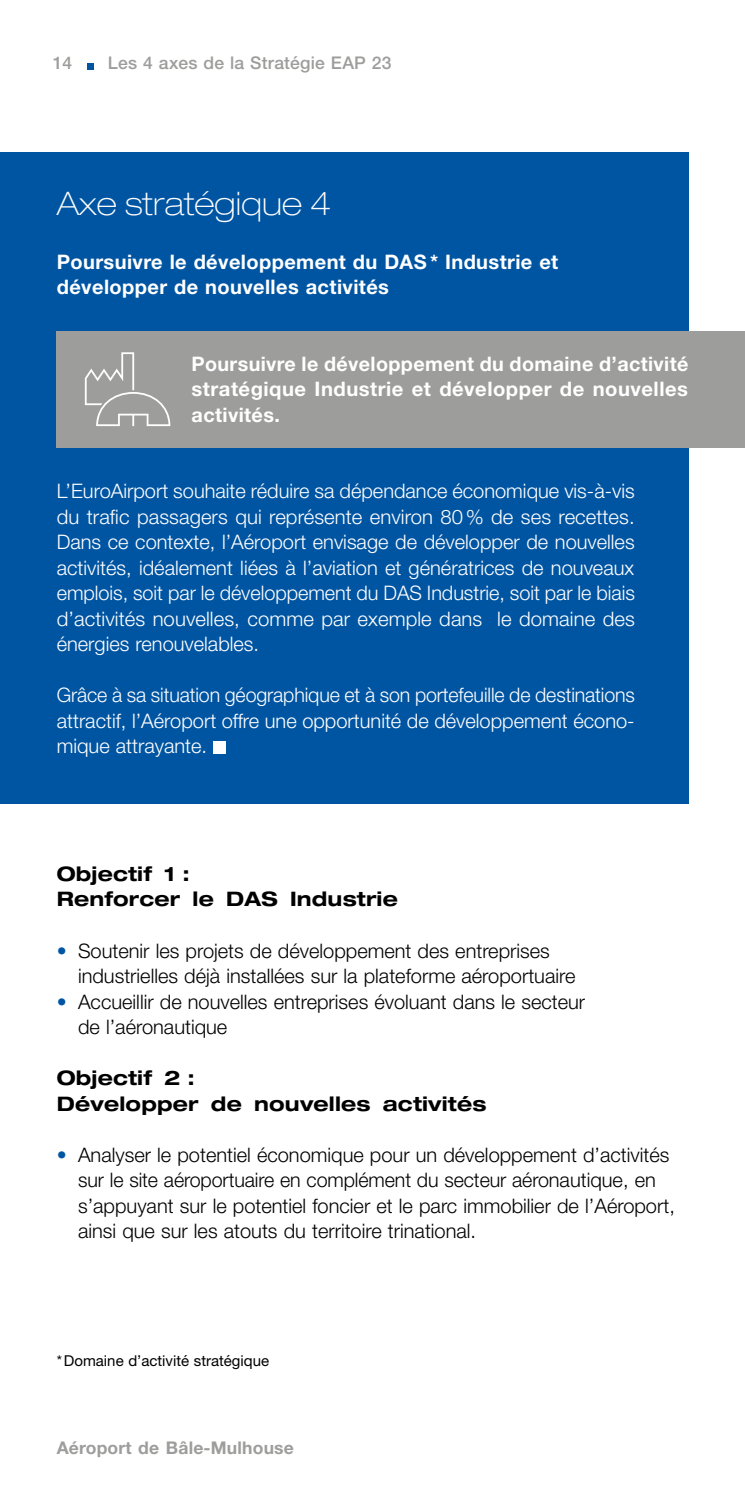
<style>
.page{position:relative;width:745px;height:1489px;background:#fff}
.page>*{position:absolute;margin:0;border:0;box-sizing:border-box;transform-origin:0 0}
.t1{font:100 expanded 32.5px "Helvetica Neue LT Std";letter-spacing:.005em;color:#fff}
.t2{font:300 20px/25.5px "Helvetica Neue LT Std";color:#fff;text-align:justify}
.t3{font:300 20px/25.5px "Helvetica Neue LT Std";color:#000}
.t4{font:700 20px/25.5px "Helvetica Neue LT Std";letter-spacing:.02em;color:#fff}
.t5{font:700 expanded 20px/25.5px "Helvetica Neue LT Std";letter-spacing:.01em;color:#000}
.t6{font:500 17.5px "Helvetica Neue LT Std";letter-spacing:.01em;color:#9d9d9c}
.t7{font:700 17.5px "Helvetica Neue LT Std";letter-spacing:.01em;color:#9d9d9c}
.t8{font:15px "Helvetica Neue LT Std";color:#000}
.s1{color:#0055a3}
</style>
<div class="page">
<div style="left:0;top:152px;width:687px;height:652px;background:#0055a3"></div>
<hr style="left:744px;top:0;width:1px;height:1488px;background:#0055a3">
<div style="left:213px;top:741px;width:12px;height:12px;background:#fff"></div>
<div style="left:57px;top:331px;width:687px;height:116px;background:#9d9d9c"></div>
<svg style="left:85px;top:352px;width:85px;height:74px"></svg>
<svg style="left:87px;top:63px;width:6px;height:6px"></svg>
<p class="t6" style="left:53px;top:53px;width:21px">14</p>
<p class="t6" style="left:108px;top:53px;width:285px">Les 4 axes de la Stratégie EAP 23</p>
<h1 class="t1" style="left:57px;top:184px;width:276px">Axe stratégique 4</h1>
<p class="t4" style="left:57px;top:248px;width:502px">Poursuivre le développement du DAS * Industrie et développer de nouvelles activités</p>
<p class="t4" style="left:191px;top:350px;width:498px;text-align:justify">Poursuivre le développement du domaine d’activité stratégique Industrie et développer de nouvelles activités.</p>
<p class="t2" style="left:57px;top:478px;width:579px">L’EuroAirport souhaite réduire sa dépendance économique vis-à-vis du trafic passagers qui représente environ 80% de ses recettes.<br>Dans ce contexte, l’Aéroport envisage de développer de nouvelles activités, idéalement liées à l’aviation et génératrices de nouveaux emplois, soit par le développement du DAS Industrie, soit par le biais d’activités nouvelles, comme par exemple dans le domaine des énergies renouvelables.</p>
<p class="t2" style="left:57px;top:682px;width:579px">Grâce à sa situation géographique et à son portefeuille de destinations attractif, l’Aéroport offre une opportunité de développement écono&shy;mique attrayante.</p>
<p class="t5" style="left:57px;top:860px;width:342px">Objectif 1 :<br>Renforcer le DAS Industrie</p>
<p class="t3" style="left:78px;top:937px;width:498px;text-indent:-21px"><span class="s1">•</span> Soutenir les projets de développement des entreprises industrielles déjà installées sur la plateforme aéroportuaire</p>
<p class="t3" style="left:78px;top:988px;width:508px;text-indent:-21px"><span class="s1">•</span> Accueillir de nouvelles entreprises évoluant dans le secteur de l’aéronautique</p>
<p class="t5" style="left:57px;top:1064px;width:431px">Objectif 2 :<br>Développer de nouvelles activités</p>
<p class="t3" style="left:78px;top:1141px;width:598px;text-indent:-21px"><span class="s1">•</span> Analyser le potentiel économique pour un développement d’activités sur le site aéroportuaire en complément du secteur aéronautique, en s’appuyant sur le potentiel foncier et le parc immobilier de l’Aéroport, ainsi que sur les atouts du territoire trinational.</p>
<p class="t8" style="left:57px;top:1351px;width:214px">*Domaine d’activité stratégique</p>
<p class="t7" style="left:57px;top:1436px;width:238px">Aéroport de Bâle-Mulhouse</p>
</div>
